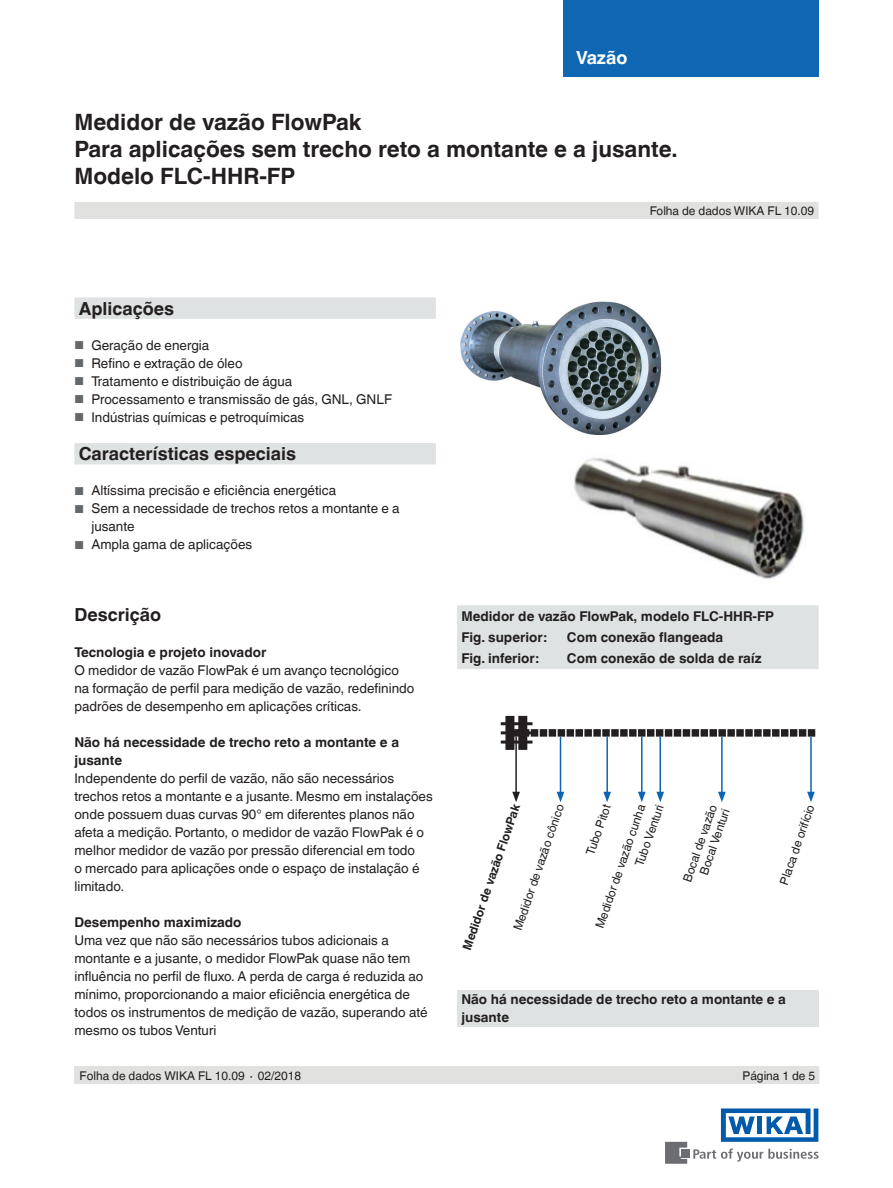
<style>
.page{position:relative;width:893px;height:1188px;background:#fff}
.page>*{position:absolute;margin:0;border:0;box-sizing:border-box;transform-origin:0 0}
.t1{font:700 22.5px "Helvetica World";color:#231f20}
.Subheadline1{font:700 18px "Helvetica World";color:#231f20}
.t2{font:700 18px "Helvetica World";color:#fff}
.Running_text{font:13.5px/18px "Helvetica World";color:#231f20}
.Subheadline2{font:700 13.5px/18px "Helvetica World";color:#231f20}
.Running_text-2{font:700 13.5px "Helvetica World";color:#231f20}
.Small_text{font:12px "Helvetica World";color:#231f20}
.Headline{font:12px "Helvetica World";color:#231f20}
.Small_text-2{font:700 12px "Helvetica World";color:#231f20}
.s1{font-size:11.55px;color:#64686b}
</style>
<div class="page">
<svg style="left:693px;top:1149px;width:126px;height:13px"></svg>
<div style="left:682px;top:1150px;width:8px;height:8px;background:#6c6d70"></div>
<svg style="left:665px;top:1142px;width:22px;height:22px"></svg>
<svg style="left:721px;top:1108px;width:97px;height:34px"></svg>
<div style="left:563px;top:0;width:256px;height:77px;background:#0f67b4"></div>
<div style="left:74px;top:202px;width:745px;height:17px;background:#e1e2e0"></div>
<div style="left:74px;top:1066px;width:745px;height:18px;background:#e1e2e0"></div>
<svg style="left:74px;top:297px;width:362px;height:167px"></svg>
<div style="left:457px;top:990px;width:362px;height:36px;background:#dfe2e2"></div>
<svg style="left:514px;top:729px;width:301px;height:8px"></svg>
<hr style="left:515px;top:737px;width:2px;height:57px;background:#231f20">
<svg style="left:512px;top:792px;width:8px;height:10px"></svg>
<hr style="left:560px;top:737px;width:1px;height:57px;background:#0c64b2">
<svg style="left:557px;top:792px;width:7px;height:10px"></svg>
<hr style="left:606px;top:737px;width:2px;height:57px;background:#0c64b2">
<svg style="left:603px;top:792px;width:8px;height:10px"></svg>
<hr style="left:641px;top:737px;width:1px;height:57px;background:#0c64b2">
<svg style="left:638px;top:792px;width:8px;height:10px"></svg>
<hr style="left:659px;top:737px;width:2px;height:57px;background:#0c64b2">
<svg style="left:656px;top:792px;width:8px;height:10px"></svg>
<hr style="left:721px;top:737px;width:2px;height:57px;background:#0c64b2">
<svg style="left:718px;top:792px;width:8px;height:10px"></svg>
<hr style="left:810px;top:737px;width:2px;height:57px;background:#0c64b2">
<svg style="left:807px;top:792px;width:8px;height:10px"></svg>
<div style="left:518px;top:716px;width:9px;height:34px;background:#231f20"></div>
<div style="left:505px;top:716px;width:9px;height:34px;background:#231f20"></div>
<hr style="left:501px;top:722px;width:31px;height:3px;background:#231f20">
<hr style="left:501px;top:731px;width:31px;height:3px;background:#231f20">
<hr style="left:501px;top:741px;width:31px;height:3px;background:#231f20">
<div style="left:457px;top:605px;width:362px;height:64px;background:#dfe2e2"></div>
<img style="left:574px;top:457px;width:230px;height:122px">
<img style="left:461px;top:301px;width:201px;height:134px">
<h2 class="t2" style="left:576px;top:47px;width:53px">Vazão</h2>
<p class="t1" style="left:74px;top:109px;width:289px">Medidor de vazão FlowPak</p>
<p class="t1" style="left:74px;top:136px;width:605px">Para aplicações sem trecho reto a montante e a jusante.</p>
<p class="t1" style="left:74px;top:163px;width:222px">Modelo FLC-HHR-FP</p>
<p class="Headline" style="left:650px;top:204px;width:166px">Folha de dados WIKA FL 10.09</p>
<p class="Subheadline1" style="left:79px;top:298px;width:97px">Aplicações</p>
<p class="Running_text" style="left:74px;top:336px;width:136px"><span class="s1">■</span> Geração de energia</p>
<p class="Running_text" style="left:74px;top:354px;width:170px"><span class="s1">■</span> Refino e extração de óleo</p>
<p class="Running_text" style="left:74px;top:372px;width:219px"><span class="s1">■</span> Tratamento e distribuição de água</p>
<p class="Running_text" style="left:74px;top:390px;width:319px"><span class="s1">■</span> Processamento e transmissão de gás, GNL, GNLF</p>
<p class="Running_text" style="left:74px;top:408px;width:231px"><span class="s1">■</span> Indústrias químicas e petroquímicas</p>
<p class="Subheadline1" style="left:79px;top:443px;width:219px">Características especiais</p>
<p class="Running_text" style="left:74px;top:482px;width:263px"><span class="s1">■</span> Altíssima precisão e eficiência energética</p>
<p class="Running_text" style="left:91px;top:500px;width:310px;text-indent:-17px"><span class="s1">■</span> Sem a necessidade de trechos retos a montante e a jusante</p>
<p class="Running_text" style="left:74px;top:536px;width:179px"><span class="s1">■</span> Ampla gama de aplicações</p>
<p class="Subheadline1" style="left:74px;top:604px;width:88px">Descrição</p>
<p class="Subheadline2" style="left:74px;top:643px;width:193px">Tecnologia e projeto inovador</p>
<p class="Running_text" style="left:74px;top:661px;width:341px">O medidor de vazão FlowPak é um avanço tecnológico na formação de perfil para medição de vazão, redefinindo padrões de desempenho em aplicações críticas.</p>
<p class="Subheadline2" style="left:74px;top:733px;width:326px">Não há necessidade de trecho reto a montante e a jusante</p>
<p class="Running_text" style="left:74px;top:769px;width:360px">Independente do perfil de vazão, não são necessários trechos retos a montante e a jusante. Mesmo em instalações onde possuem duas curvas 90° em diferentes planos não afeta a medição. Portanto, o medidor de vazão FlowPak é o melhor medidor de vazão por pressão diferencial em todo<br>o mercado para aplicações onde o espaço de instalação é limitado.</p>
<p class="Running_text-2" style="left:74px;top:915px;width:169px">Desempenho maximizado</p>
<p class="Running_text" style="left:74px;top:931px;width:355px">Uma vez que não são necessários tubos adicionais a montante e a jusante, o medidor FlowPak quase não tem influência no perfil de fluxo. A perda de carga é reduzida ao mínimo, proporcionando a maior eficiência energética de todos os instrumentos de medição de vazão, superando até mesmo os tubos Venturi</p>
<p class="Subheadline2" style="left:461px;top:607px;width:314px">Medidor de vazão FlowPak, modelo FLC-HHR-FP</p>
<p class="Subheadline2" style="left:461px;top:628px;width:87px">Fig. superior:</p>
<p class="Subheadline2" style="left:567px;top:628px;width:158px">Com conexão flangeada</p>
<p class="Subheadline2" style="left:461px;top:650px;width:79px">Fig. inferior:</p>
<p class="Subheadline2" style="left:567px;top:650px;width:196px">Com conexão de solda de raíz</p>
<p class="Small_text-2" style="left:460px;top:947px;width:155px;rotate:-71deg">Medidor de vazão FlowPak</p>
<p class="Small_text" style="left:511px;top:928px;width:134px;rotate:-71deg">Medidor de vazão cônico</p>
<p class="Small_text" style="left:583px;top:852px;width:54px;rotate:-71deg">Tubo Pitot</p>
<p class="Small_text" style="left:632px;top:864px;width:66px;rotate:-71deg">Tubo Venturi</p>
<p class="Small_text" style="left:680px;top:879px;width:82px;rotate:-71deg">Bocal de vazão</p>
<p class="Small_text" style="left:593px;top:926px;width:132px;rotate:-71deg">Medidor de vazão cunha</p>
<p class="Small_text" style="left:697px;top:872px;width:71px;rotate:-71deg">Bocal Venturi</p>
<p class="Small_text" style="left:777px;top:882px;width:85px;rotate:-71deg">Placa de orifício</p>
<p class="Subheadline2" style="left:461px;top:990px;width:326px">Não há necessidade de trecho reto a montante e a jusante</p>
<p class="Headline" style="left:80px;top:1068px;width:223px">Folha de dados WIKA FL 10.09 ∙ 02/2018</p>
<p class="Headline" style="left:743px;top:1068px;width:74px">Página 1 de 5</p>
</div>
